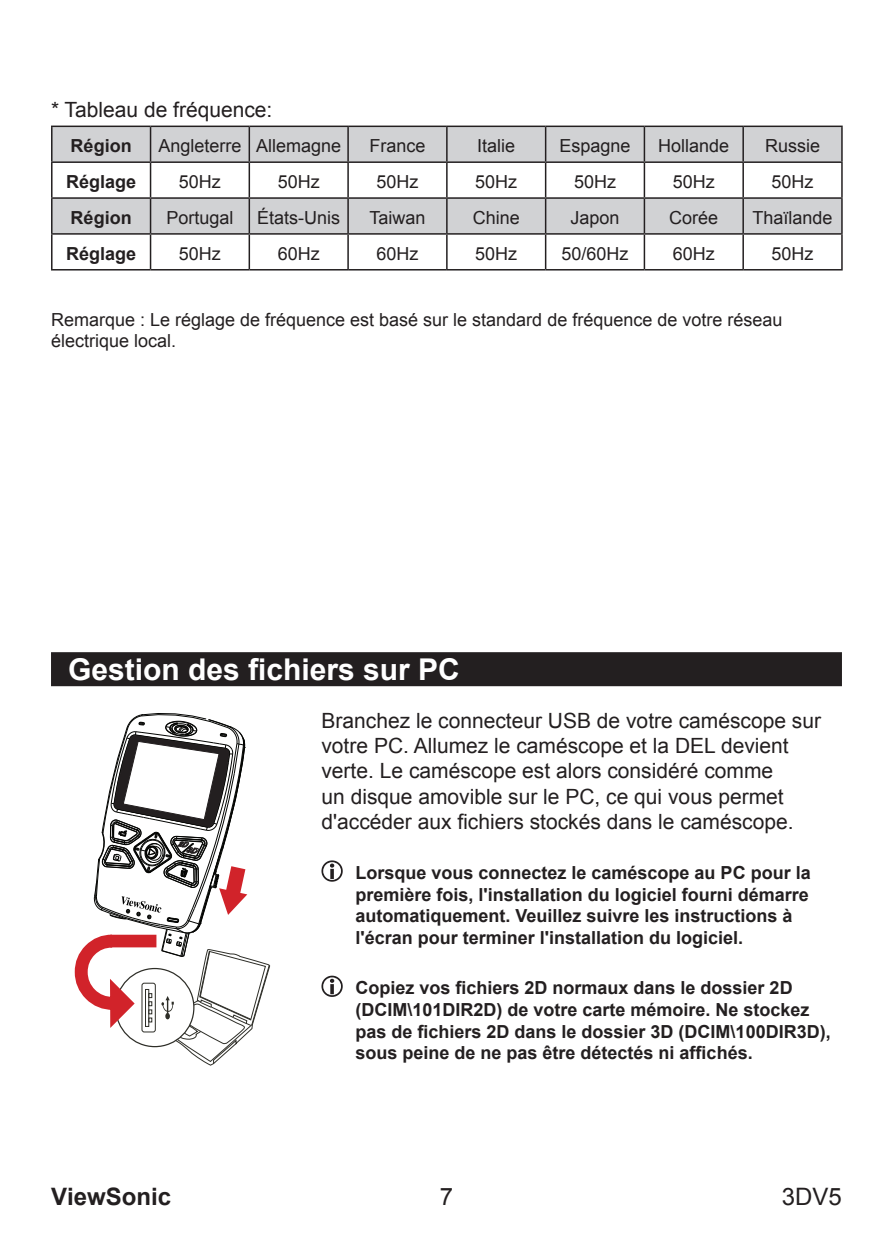
<style>
.page{position:relative;width:893px;height:1259px;background:#fff}
.page>*{position:absolute;margin:0;border:0;box-sizing:border-box;transform-origin:0 0}
.Header_2{font:700 30px "Arial";color:#fff}
.t1{font:700 24px "Arial";color:#231f20}
.t2{font:24px "Arial";color:#231f20}
.context{font:21px/25.2px "Arial";color:#231f20}
.context__numbered{font:700 18px/21.6px "Arial";color:#231f20}
.context-2{font:18px/21.6px "Arial";color:#231f20}
</style>
<div class="page">
<div style="left:53px;top:653px;width:787px;height:31px;background:#231f20"></div>
<div style="left:51px;top:652px;width:791px;height:34px;border:3px solid #231f20"></div>
<svg style="left:321px;top:860px;width:22px;height:21px"></svg>
<svg style="left:321px;top:975px;width:22px;height:22px"></svg>
<svg style="left:74px;top:713px;width:196px;height:353px"></svg>
<svg style="left:53px;top:127px;width:788px;height:106px;fill:#d1d2d4"></svg>
<hr style="left:51px;top:163px;width:2px;height:34px;background:#231f20">
<hr style="left:150px;top:163px;width:1px;height:34px;background:#231f20">
<hr style="left:249px;top:163px;width:1px;height:34px;background:#231f20">
<hr style="left:347px;top:163px;width:2px;height:34px;background:#231f20">
<hr style="left:446px;top:163px;width:2px;height:34px;background:#231f20">
<hr style="left:545px;top:163px;width:1px;height:34px;background:#231f20">
<hr style="left:644px;top:163px;width:1px;height:34px;background:#231f20">
<hr style="left:742px;top:163px;width:2px;height:34px;background:#231f20">
<hr style="left:841px;top:163px;width:2px;height:34px;background:#231f20">
<hr style="left:51px;top:197px;width:100px;height:2px;background:#231f20">
<hr style="left:51px;top:199px;width:2px;height:34px;background:#231f20">
<hr style="left:151px;top:197px;width:98px;height:2px;background:#231f20">
<hr style="left:150px;top:199px;width:1px;height:34px;background:#231f20">
<hr style="left:249px;top:197px;width:99px;height:2px;background:#231f20">
<hr style="left:249px;top:199px;width:1px;height:34px;background:#231f20">
<hr style="left:348px;top:197px;width:99px;height:2px;background:#231f20">
<hr style="left:347px;top:199px;width:2px;height:34px;background:#231f20">
<hr style="left:447px;top:197px;width:99px;height:2px;background:#231f20">
<hr style="left:446px;top:199px;width:2px;height:34px;background:#231f20">
<hr style="left:546px;top:197px;width:98px;height:2px;background:#231f20">
<hr style="left:545px;top:199px;width:1px;height:34px;background:#231f20">
<hr style="left:644px;top:197px;width:99px;height:2px;background:#231f20">
<hr style="left:644px;top:199px;width:1px;height:34px;background:#231f20">
<hr style="left:743px;top:197px;width:100px;height:2px;background:#231f20">
<hr style="left:742px;top:199px;width:2px;height:34px;background:#231f20">
<hr style="left:841px;top:199px;width:2px;height:34px;background:#231f20">
<hr style="left:51px;top:233px;width:100px;height:2px;background:#231f20">
<hr style="left:51px;top:235px;width:2px;height:34px;background:#231f20">
<hr style="left:151px;top:233px;width:98px;height:2px;background:#231f20">
<hr style="left:150px;top:235px;width:1px;height:34px;background:#231f20">
<hr style="left:249px;top:233px;width:99px;height:2px;background:#231f20">
<hr style="left:249px;top:235px;width:1px;height:34px;background:#231f20">
<hr style="left:348px;top:233px;width:99px;height:2px;background:#231f20">
<hr style="left:347px;top:235px;width:2px;height:34px;background:#231f20">
<hr style="left:447px;top:233px;width:99px;height:2px;background:#231f20">
<hr style="left:446px;top:235px;width:2px;height:34px;background:#231f20">
<hr style="left:546px;top:233px;width:98px;height:2px;background:#231f20">
<hr style="left:545px;top:235px;width:1px;height:34px;background:#231f20">
<hr style="left:644px;top:233px;width:99px;height:2px;background:#231f20">
<hr style="left:644px;top:235px;width:1px;height:34px;background:#231f20">
<hr style="left:743px;top:233px;width:100px;height:2px;background:#231f20">
<hr style="left:742px;top:235px;width:2px;height:34px;background:#231f20">
<hr style="left:841px;top:235px;width:2px;height:34px;background:#231f20">
<hr style="left:51px;top:126px;width:100px;height:1px;background:#231f20">
<hr style="left:51px;top:127px;width:2px;height:34px;background:#231f20">
<hr style="left:151px;top:126px;width:98px;height:1px;background:#231f20">
<hr style="left:150px;top:127px;width:1px;height:34px;background:#231f20">
<hr style="left:249px;top:126px;width:99px;height:1px;background:#231f20">
<hr style="left:249px;top:127px;width:1px;height:34px;background:#231f20">
<hr style="left:348px;top:126px;width:99px;height:1px;background:#231f20">
<hr style="left:347px;top:127px;width:2px;height:34px;background:#231f20">
<hr style="left:447px;top:126px;width:99px;height:1px;background:#231f20">
<hr style="left:446px;top:127px;width:2px;height:34px;background:#231f20">
<hr style="left:546px;top:126px;width:98px;height:1px;background:#231f20">
<hr style="left:545px;top:127px;width:1px;height:34px;background:#231f20">
<hr style="left:644px;top:126px;width:99px;height:1px;background:#231f20">
<hr style="left:644px;top:127px;width:1px;height:34px;background:#231f20">
<hr style="left:743px;top:126px;width:100px;height:1px;background:#231f20">
<hr style="left:742px;top:127px;width:2px;height:34px;background:#231f20">
<hr style="left:841px;top:127px;width:2px;height:34px;background:#231f20">
<hr style="left:51px;top:161px;width:100px;height:2px;background:#231f20">
<hr style="left:151px;top:161px;width:98px;height:2px;background:#231f20">
<hr style="left:249px;top:161px;width:99px;height:2px;background:#231f20">
<hr style="left:348px;top:161px;width:99px;height:2px;background:#231f20">
<hr style="left:447px;top:161px;width:99px;height:2px;background:#231f20">
<hr style="left:546px;top:161px;width:98px;height:2px;background:#231f20">
<hr style="left:644px;top:161px;width:99px;height:2px;background:#231f20">
<hr style="left:743px;top:161px;width:100px;height:2px;background:#231f20">
<hr style="left:51px;top:269px;width:100px;height:1px;background:#231f20">
<hr style="left:151px;top:269px;width:98px;height:1px;background:#231f20">
<hr style="left:249px;top:269px;width:99px;height:1px;background:#231f20">
<hr style="left:348px;top:269px;width:99px;height:1px;background:#231f20">
<hr style="left:447px;top:269px;width:99px;height:1px;background:#231f20">
<hr style="left:546px;top:269px;width:98px;height:1px;background:#231f20">
<hr style="left:644px;top:269px;width:99px;height:1px;background:#231f20">
<hr style="left:743px;top:269px;width:100px;height:1px;background:#231f20">
<p class="context" style="left:51px;top:97px;width:223px">* Tableau de fréquence:</p>
<p class="context__numbered" style="left:71px;top:135px;width:63px">Région</p>
<p class="context-2" style="left:158px;top:135px;width:85px">Angleterre</p>
<p class="context-2" style="left:256px;top:135px;width:87px">Allemagne</p>
<p class="context-2" style="left:369px;top:135px;width:58px">France</p>
<p class="context-2" style="left:477px;top:135px;width:40px">Italie</p>
<p class="context-2" style="left:559px;top:135px;width:73px">Espagne</p>
<p class="context-2" style="left:658px;top:135px;width:73px">Hollande</p>
<p class="context-2" style="left:765px;top:135px;width:57px">Russie</p>
<p class="context__numbered" style="left:66px;top:171px;width:72px">Réglage</p>
<p class="context-2" style="left:179px;top:171px;width:44px">50Hz</p>
<p class="context-2" style="left:278px;top:171px;width:44px">50Hz</p>
<p class="context-2" style="left:376px;top:171px;width:44px">50Hz</p>
<p class="context-2" style="left:475px;top:171px;width:44px">50Hz</p>
<p class="context-2" style="left:574px;top:171px;width:44px">50Hz</p>
<p class="context-2" style="left:673px;top:171px;width:44px">50Hz</p>
<p class="context-2" style="left:771px;top:171px;width:44px">50Hz</p>
<p class="context__numbered" style="left:71px;top:207px;width:63px">Région</p>
<p class="context-2" style="left:166px;top:207px;width:69px">Portugal</p>
<p class="context-2" style="left:257px;top:207px;width:85px">États-Unis</p>
<p class="context-2" style="left:369px;top:207px;width:58px">Taiwan</p>
<p class="context-2" style="left:473px;top:207px;width:49px">Chine</p>
<p class="context-2" style="left:570px;top:207px;width:51px">Japon</p>
<p class="context-2" style="left:669px;top:207px;width:51px">Corée</p>
<p class="context-2" style="left:752px;top:207px;width:82px">Thaïlande</p>
<p class="context__numbered" style="left:66px;top:243px;width:72px">Réglage</p>
<p class="context-2" style="left:179px;top:243px;width:44px">50Hz</p>
<p class="context-2" style="left:278px;top:243px;width:44px">60Hz</p>
<p class="context-2" style="left:376px;top:243px;width:44px">60Hz</p>
<p class="context-2" style="left:475px;top:243px;width:44px">50Hz</p>
<p class="context-2" style="left:561px;top:243px;width:69px">50/60Hz</p>
<p class="context-2" style="left:673px;top:243px;width:44px">60Hz</p>
<p class="context-2" style="left:771px;top:243px;width:44px">50Hz</p>
<p class="context-2" style="left:51px;top:309px;width:733px">Remarque : Le réglage de fréquence est basé sur le standard de fréquence de votre réseau électrique local.</p>
<p class="Header_2" style="left:68px;top:650px;width:393px">Gestion des fichiers sur PC</p>
<p class="context" style="left:321px;top:708px;width:501px">Branchez le connecteur USB de votre caméscope sur votre PC. Allumez le caméscope et la DEL devient verte. Le caméscope est alors considéré comme<br>un disque amovible sur le PC, ce qui vous permet d'accéder aux fichiers stockés dans le caméscope.</p>
<p class="context__numbered" style="left:355px;top:862px;width:457px">Lorsque vous connectez le caméscope au PC pour la première fois, l'installation du logiciel fourni démarre automatiquement. Veuillez suivre les instructions à l'écran pour terminer l'installation du logiciel.</p>
<p class="context__numbered" style="left:355px;top:978px;width:477px">Copiez vos fichiers 2D normaux dans le dossier 2D (DCIM\101DIR2D) de votre carte mémoire. Ne stockez pas de fichiers 2D dans le dossier 3D (DCIM\100DIR3D), sous peine de ne pas être détectés ni affichés.</p>
<h2 class="t1" style="left:51px;top:1180px;width:122px">ViewSonic</h2>
<h2 class="t2" style="left:440px;top:1180px;width:15px">7</h2>
<h2 class="t2" style="left:782px;top:1180px;width:62px">3DV5</h2>
</div>
